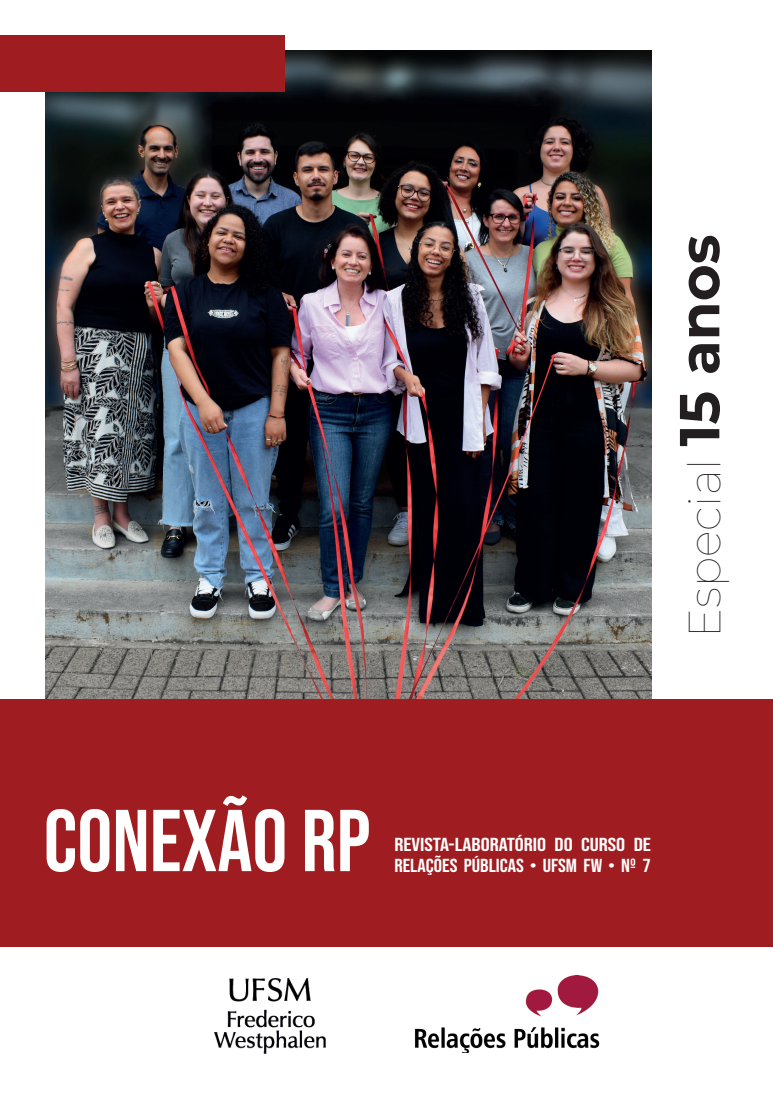
<style>
.page{position:relative;width:773px;height:1099px;background:#fff}
.page>*{position:absolute;margin:0;border:0;box-sizing:border-box;transform-origin:0 0}
.t1{font:87.5px "Bebas Neue";color:#fff}
.t2{font:700 56.25px "Montserrat";color:#231f20}
.t3{font:100 45px "Montserrat";color:#231f20}
.t4{font:18.75px/21.2px "Bebas Neue";color:#fff;scale:1.2 1}
</style>
<div class="page">
<img style="left:415px;top:975px;width:184px;height:77px">
<img style="left:214px;top:978px;width:112px;height:76px">
<img style="left:45px;top:50px;width:606px;height:649px">
<div style="left:0;top:699px;width:772px;height:247px;background:#9f1d20"></div>
<div style="left:0;top:35px;width:284px;height:56px;background:#9f1d20"></div>
<h2 class="t2" style="left:661px;top:446px;width:213px;rotate:-90deg">15 anos</h2>
<h3 class="t3" style="left:674px;top:638px;width:181px;rotate:-90deg">Especial</h3>
<h1 class="t1" style="left:44px;top:791px;width:328px">CONEXÃO RP</h1>
<p class="t4" style="left:394px;top:833px;width:215px">REVISTA-LABORATÓRIO DO CURSO DE<br>RELAÇÕES PÚBLICAS • UFSM FW • Nº 7</p>
</div>
